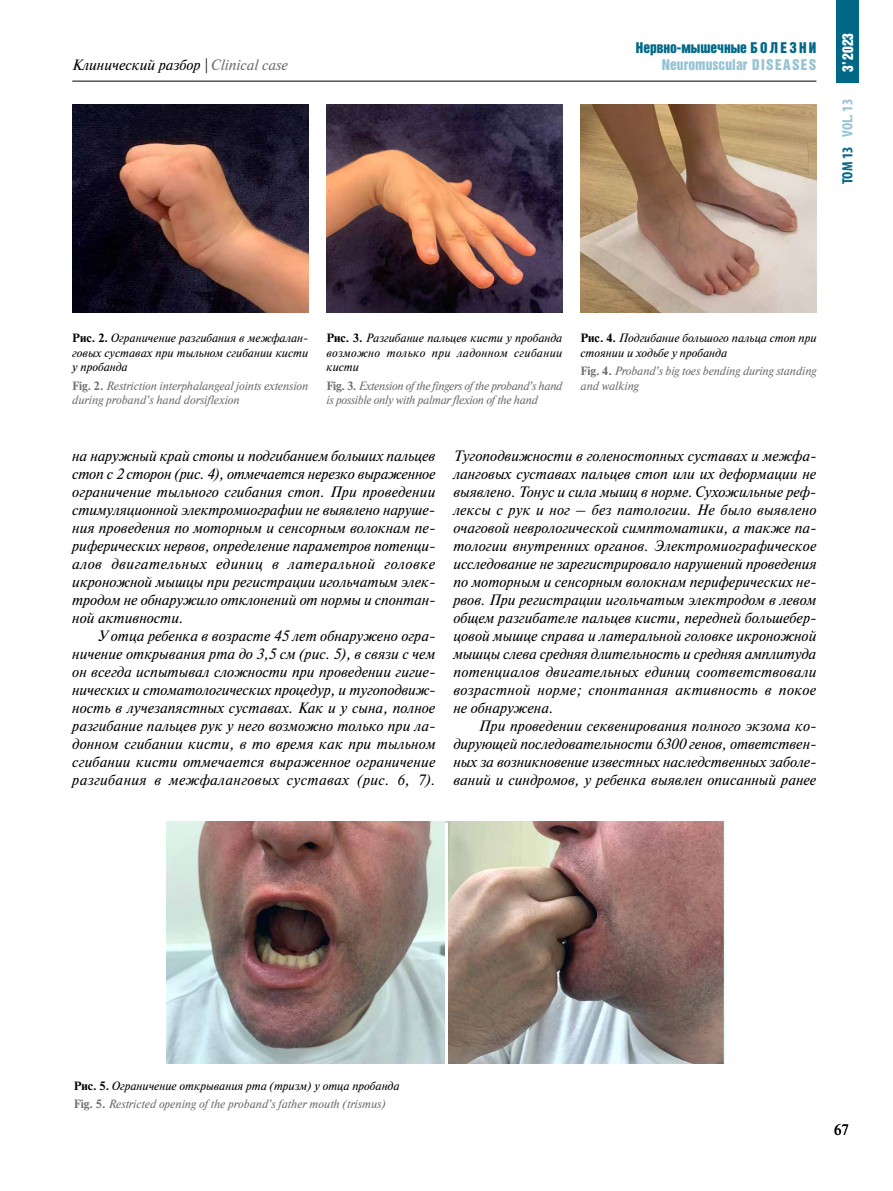
<style>
.page{position:relative;width:893px;height:1191px;background:#fff}
.page>*{position:absolute;margin:0;border:0;box-sizing:border-box;transform-origin:0 0}
.t1{font:italic 15px/18px "Newton C";color:#000;text-align:justify}
.t2{font:15px "Bastion Kontrast Alt C";color:#006786}
.t3{font:15px "Bastion Kontrast Alt C";letter-spacing:.005em;color:#96c3d4}
.t4{font:700 condensed 15px "Myriad Pro";color:#96c3d4}
.t5{font:15px "Bastion Kontrast Alt C";color:#fff}
.t6{font:15px "Newton C";color:#000}
.t7{font:italic 12px/14.4px "Newton C";letter-spacing:-.005em;color:#6d6e71}
.t8{font:italic 12px/14.4px "Newton C";color:#000;text-align:justify}
.s1{color:#6d6e71}
.s2{color:#006786}
.s3{font-weight:700;font-style:normal}
.s4{font-style:normal}
.s5{font-weight:700;font-style:normal;color:#000}
.s6{color:#000}
</style>
<div class="page">
<hr style="left:72px;top:81px;width:744px;height:1px;background:#000">
<div style="left:837px;top:0;width:22px;height:83px;background:#006786"></div>
<img style="left:72px;top:104px;width:236px;height:208px">
<img style="left:326px;top:104px;width:236px;height:208px">
<img style="left:580px;top:104px;width:236px;height:208px">
<img style="left:167px;top:821px;width:558px;height:242px">
<hr style="left:445px;top:822px;width:3px;height:242px;background:#fff">
<p class="t1" style="left:72px;top:56px;width:217px">Клинический разбор | <span class="s1">Clinical case</span></p>
<p class="t2" style="left:636px;top:40px;width:182px">Нервно-мышечные Б О Л Е З Н И</p>
<p class="t3" style="left:662px;top:57px;width:156px">Neuromuscular DISEASES</p>
<p class="t5" style="left:840px;top:72px;width:40px;rotate:-90deg">3’2023</p>
<p class="t4" style="left:838px;top:184px;width:87px;rotate:-90deg"><span class="s2">ТОМ 13</span> VOL. 13</p>
<p class="t8" style="left:72px;top:331px;width:238px"><span class="s3">Рис. 2.</span> Ограничение разгибания в межфалан&shy;говых суставах при тыльном сгибании кисти у пробанда</p>
<p class="t7" style="left:72px;top:378px;width:238px"><span class="s3">Fig. 2.</span> Restriction interphalangeal joints extension during proband’s hand dorsiflexion</p>
<p class="t8" style="left:326px;top:331px;width:238px"><span class="s3">Рис. 3.</span> Разгибание пальцев кисти у пробанда возможно только при ладонном сгибании кисти</p>
<p class="t7" style="left:326px;top:378px;width:237px"><span class="s3">Fig. 3.</span> Extension of the fingers of the proband’s hand is possible only with palmar flexion of the hand</p>
<p class="t8" style="left:580px;top:331px;width:238px"><span class="s3">Рис. 4.</span> Подгибание большого пальца стоп при стоянии и ходьбе у пробанда</p>
<p class="t7" style="left:580px;top:364px;width:238px"><span class="s3">Fig. 4.</span> Proband’s big toes bending during standing and walking</p>
<p class="t1" style="left:72px;top:447px;width:365px">на наружный край стопы и подгибанием больших пальцев стоп с 2 сторон (рис. 4), отмечается нерезко выраженное ограничение тыльного сгибания стоп. При проведении стимуляционной электромиографии не выявлено наруше&shy;ния проведения по моторным и сенсорным волокнам пе&shy;риферических нервов, определение параметров потенци&shy;алов двигательных единиц в латеральной головке икроножной мышцы при регистрации игольчатым элек&shy;тродом не обнаружило отклонений от нормы и спонтан&shy;ной активности.</p>
<p class="t1" style="left:72px;top:627px;width:365px;text-indent:26px">У отца ребенка в возрасте 45 лет обнаружено огра&shy;ничение открывания рта до 3,5 см (рис. 5), в связи с чем он всегда испытывал сложности при проведении гигие&shy;нических и стоматологических процедур, и тугоподвиж&shy;ность в лучезапястных суставах. Как и у сына, полное разгибание пальцев рук у него возможно только при ла&shy;донном сгибании кисти, в то время как при тыльном сгибании кисти отмечается выраженное ограничение разгибания в межфаланговых суставах (рис. 6, 7).</p>
<p class="t1" style="left:453px;top:447px;width:365px">Тугоподвижности в голеностопных суставах и межфа&shy;ланговых суставах пальцев стоп или их деформации не выявлено<span class="s4">.</span> Тонус и сила мышц в норме. Сухожильные реф&shy;лексы с рук и ног <span class="s4">–</span> без патологии. Не было выявлено очаговой неврологической симптоматики, а также па&shy;тологии внутренних органов. Электромиографическое исследование не зарегистрировало нарушений проведения по моторным и сенсорным волокнам периферических не&shy;рвов. При регистрации игольчатым электродом в левом общем разгибателе пальцев кисти, передней большебер&shy;цовой мышце справа и латеральной головке икроножной мышцы слева средняя длительность и средняя амплитуда потенциалов двигательных единиц соответствовали возрастной норме; спонтанная активность в покое не обнаружена.</p>
<p class="t1" style="left:453px;top:717px;width:365px;text-indent:26px">При проведении секвенирования полного экзома ко&shy;дирующей последовательности 6300 генов, ответствен&shy;ных за возникновение известных наследственных заболе&shy;ваний и синдромов, у ребенка выявлен описанный ранее</p>
<p class="t7" style="left:74px;top:1076px;width:327px;line-height:18.6px"><span class="s5">Рис. 5.</span> <span class="s6">Ограничение открывания рта (тризм) у отца пробанда<br></span><span class="s3">Fig. 5.</span> Restricted opening of the proband’s father mouth (trismus)</p>
<p class="t6" style="left:834px;top:1121px;width:17px">67</p>
</div>
